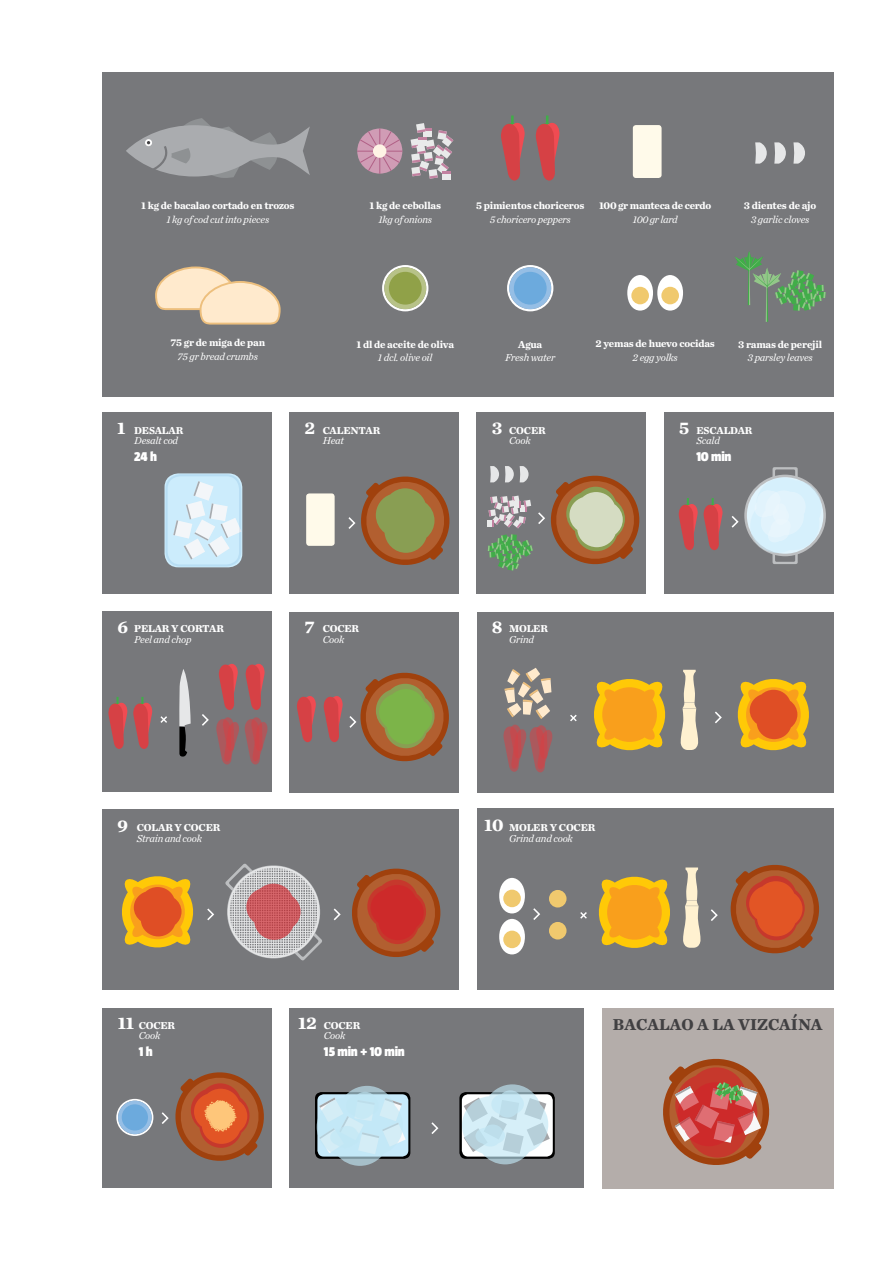
<style>
.page{position:relative;width:893px;height:1263px;background:#fff}
.page>*{position:absolute;margin:0;border:0;box-sizing:border-box;transform-origin:0 0}
.t1{font:700 18px "Chronicle Text G1";color:#fff}
.t2{font:700 16.5px "Chronicle Text G1";color:#414042}
.t3{font:900 13.5px "Taz";letter-spacing:-.02em;color:#fff}
.t4{font:700 10.5px/10.5px "Chronicle Text G1";letter-spacing:-.02em;color:#fff}
.t5{font:italic 10.5px/10.5px "Chronicle Text G1";letter-spacing:-.02em;color:#fff;text-align:center}
.s1{font-size:18px}
.s2{font-weight:400;font-style:italic}
.s3{font-weight:700;font-style:normal;font-size:18px}
.s4{font-weight:700;font-style:normal}
</style>
<div class="page">
<div style="left:102px;top:413px;width:169px;height:181px;background:#77787b"></div>
<div style="left:289px;top:413px;width:170px;height:181px;background:#77787b"></div>
<div style="left:477px;top:413px;width:169px;height:181px;background:#77787b"></div>
<div style="left:477px;top:809px;width:356px;height:181px;background:#77787b"></div>
<div style="left:477px;top:612px;width:356px;height:180px;background:#77787b"></div>
<div style="left:289px;top:612px;width:170px;height:180px;background:#77787b"></div>
<div style="left:664px;top:413px;width:169px;height:181px;background:#77787b"></div>
<div style="left:102px;top:72px;width:731px;height:324px;background:#77787b"></div>
<div style="left:102px;top:611px;width:169px;height:181px;background:#77787b"></div>
<div style="left:102px;top:809px;width:357px;height:181px;background:#77787b"></div>
<div style="left:102px;top:1008px;width:169px;height:179px;background:#77787b"></div>
<div style="left:289px;top:1008px;width:295px;height:179px;background:#77787b"></div>
<div style="left:602px;top:1008px;width:231px;height:180px;background:#b4adaa"></div>
<div style="left:633px;top:125px;width:29px;height:53px;background:#fffaea;border-radius:3px"></div>
<div style="left:306px;top:493px;width:29px;height:53px;background:#fffaea;border-radius:3px"></div>
<svg style="left:501px;top:116px;width:24px;height:65px"></svg>
<svg style="left:535px;top:116px;width:25px;height:65px"></svg>
<svg style="left:755px;top:142px;width:12px;height:22px"></svg>
<svg style="left:774px;top:142px;width:12px;height:22px"></svg>
<svg style="left:793px;top:142px;width:12px;height:22px"></svg>
<div style="left:657px;top:275px;width:26px;height:36px;background:#fff;border-radius:50%"></div>
<div style="left:627px;top:275px;width:26px;height:36px;background:#fff;border-radius:50%"></div>
<div style="left:661px;top:287px;width:18px;height:17px;background:#f0c96e;border-radius:50%"></div>
<div style="left:631px;top:287px;width:18px;height:17px;background:#f0c96e;border-radius:50%"></div>
<svg style="left:735px;top:251px;width:91px;height:71px"></svg>
<svg style="left:126px;top:118px;width:184px;height:60px"></svg>
<div style="left:382px;top:265px;width:46px;height:46px;border:2px solid #fff;border-radius:50%"></div>
<div style="left:384px;top:267px;width:42px;height:42px;background:#b7c288;border-radius:50%"></div>
<div style="left:389px;top:272px;width:33px;height:33px;background:#90a148;border-radius:50%"></div>
<div style="left:507px;top:265px;width:46px;height:46px;border:2px solid #fff;border-radius:50%"></div>
<div style="left:509px;top:267px;width:42px;height:42px;background:#95bee5;border-radius:50%"></div>
<div style="left:514px;top:272px;width:33px;height:33px;background:#6caadd;border-radius:50%"></div>
<div style="left:116px;top:1099px;width:37px;height:37px;border:2px solid #fff;border-radius:50%"></div>
<svg style="left:118px;top:1100px;width:34px;height:34px"></svg>
<div style="left:122px;top:1104px;width:26px;height:26px;background:#6caadd;border-radius:50%"></div>
<svg style="left:357px;top:129px;width:45px;height:45px"></svg>
<hr style="left:379px;top:129px;width:1px;height:45px;background:#b16086">
<hr style="left:357px;top:151px;width:45px;height:1px;background:#b16086">
<svg style="left:359px;top:131px;width:41px;height:41px;background:#c190a8"></svg>
<div style="left:373px;top:144px;width:13px;height:14px;background:#fff3e5;border-radius:50%"></div>
<div style="left:443px;top:171px;width:8px;height:9px;background:#e9eaea"></div>
<svg style="left:411px;top:123px;width:42px;height:56px"></svg>
<svg style="left:594px;top:679px;width:72px;height:72px;background:#e6a723"></svg>
<svg style="left:681px;top:670px;width:17px;height:80px"></svg>
<svg style="left:165px;top:473px;width:77px;height:94px"></svg>
<svg style="left:167px;top:475px;width:73px;height:90px;background:#d6ecf8"></svg>
<div style="left:165px;top:474px;width:76px;height:93px;border:2px solid #005eab;border-radius:14px"></div>
<svg style="left:352px;top:868px;width:89px;height:89px"></svg>
<svg style="left:348px;top:476px;width:102px;height:89px"></svg>
<svg style="left:349px;top:672px;width:100px;height:90px"></svg>
<svg style="left:715px;top:711px;width:7px;height:12px"></svg>
<svg style="left:334px;top:908px;width:7px;height:12px"></svg>
<svg style="left:207px;top:908px;width:7px;height:12px"></svg>
<svg style="left:488px;top:466px;width:152px;height:104px"></svg>
<svg style="left:108px;top:697px;width:45px;height:52px"></svg>
<svg style="left:218px;top:663px;width:20px;height:47px"></svg>
<svg style="left:297px;top:696px;width:19px;height:46px"></svg>
<svg style="left:245px;top:663px;width:20px;height:47px"></svg>
<svg style="left:323px;top:696px;width:20px;height:46px"></svg>
<svg style="left:216px;top:717px;width:52px;height:48px"></svg>
<svg style="left:202px;top:714px;width:7px;height:12px"></svg>
<svg style="left:179px;top:669px;width:12px;height:88px"></svg>
<svg style="left:160px;top:716px;width:7px;height:7px"></svg>
<svg style="left:155px;top:266px;width:126px;height:59px"></svg>
<svg style="left:748px;top:467px;width:76px;height:97px"></svg>
<svg style="left:678px;top:498px;width:45px;height:52px"></svg>
<svg style="left:732px;top:516px;width:7px;height:12px"></svg>
<svg style="left:503px;top:668px;width:50px;height:105px"></svg>
<svg style="left:598px;top:876px;width:72px;height:72px;background:#e6a723"></svg>
<svg style="left:683px;top:867px;width:17px;height:81px"></svg>
<svg style="left:730px;top:865px;width:89px;height:89px"></svg>
<svg style="left:533px;top:908px;width:7px;height:12px"></svg>
<svg style="left:711px;top:909px;width:7px;height:12px"></svg>
<svg style="left:431px;top:1122px;width:7px;height:12px"></svg>
<div style="left:499px;top:919px;width:26px;height:35px;background:#fff;border-radius:50%"></div>
<div style="left:503px;top:931px;width:18px;height:17px;background:#f0c96e;border-radius:50%"></div>
<div style="left:499px;top:878px;width:26px;height:35px;background:#fff;border-radius:50%"></div>
<div style="left:503px;top:890px;width:18px;height:17px;background:#f0c96e;border-radius:50%"></div>
<div style="left:549px;top:890px;width:18px;height:17px;background:#f0c96e;border-radius:50%"></div>
<div style="left:549px;top:922px;width:18px;height:17px;background:#f0c96e;border-radius:50%"></div>
<svg style="left:162px;top:1072px;width:102px;height:89px"></svg>
<svg style="left:315px;top:1092px;width:95px;height:67px"></svg>
<svg style="left:459px;top:1092px;width:96px;height:67px"></svg>
<div style="left:462px;top:1094px;width:91px;height:62px;background:#fff;border-radius:6px"></div>
<svg style="left:317px;top:1086px;width:89px;height:80px;background:#b4ced9"></svg>
<svg style="left:462px;top:1084px;width:88px;height:80px"></svg>
<svg style="left:737px;top:679px;width:72px;height:72px;background:#dd8c26"></svg>
<svg style="left:122px;top:876px;width:71px;height:72px;background:#de8c25"></svg>
<svg style="left:225px;top:863px;width:97px;height:98px"></svg>
<svg style="left:663px;top:1058px;width:107px;height:107px"></svg>
<svg style="left:570px;top:715px;width:7px;height:6px"></svg>
<svg style="left:580px;top:912px;width:7px;height:7px"></svg>
<p class="t4" style="left:141px;top:200px;width:155px">1 kg de bacalao cortado en trozos</p>
<p class="t5" style="left:166px;top:214px;width:104px">1 kg of cod cut into pieces</p>
<p class="t4" style="left:370px;top:200px;width:73px">1 kg de cebollas</p>
<p class="t5" style="left:378px;top:214px;width:55px">1kg of onions</p>
<p class="t4" style="left:476px;top:200px;width:110px">5 pimientos choriceros</p>
<p class="t5" style="left:490px;top:214px;width:82px">5 choricero peppers</p>
<p class="t4" style="left:599px;top:200px;width:114px">100 gr manteca de cerdo</p>
<p class="t5" style="left:633px;top:214px;width:46px">100 gr lard</p>
<p class="t4" style="left:744px;top:200px;width:74px">3 dientes de ajo</p>
<p class="t5" style="left:751px;top:214px;width:60px">3 garlic cloves</p>
<p class="t4" style="left:171px;top:337px;width:96px">75 gr de miga de pan</p>
<p class="t5" style="left:178px;top:350px;width:82px">75 gr bread crumbs</p>
<h1 class="t1" style="left:117px;top:413px;width:10px">1</h1>
<p class="t4" style="left:134px;top:424px;width:50px">DESALAR</p>
<p class="t5" style="left:134px;top:435px;width:45px">Desalt cod</p>
<p class="t3" style="left:134px;top:449px;width:24px">24 h</p>
<p class="t4" style="left:356px;top:338px;width:99px">1 dl de aceite de oliva</p>
<p class="t5" style="left:378px;top:352px;width:56px">1 dcl. olive oil</p>
<p class="t4" style="left:518px;top:338px;width:26px">Agua</p>
<p class="t5" style="left:505px;top:352px;width:52px">Fresh water</p>
<h1 class="t1" style="left:304px;top:413px;width:12px">2</h1>
<h1 class="t1" style="left:492px;top:413px;width:12px">3</h1>
<p class="t4" style="left:323px;top:424px;width:59px">CALENTAR</p>
<p class="t5" style="left:323px;top:435px;width:23px">Heat</p>
<p class="t4" style="left:509px;top:424px;width:38px">COCER</p>
<p class="t5" style="left:509px;top:435px;width:23px">Cook</p>
<p class="t4" style="left:595px;top:338px;width:121px">2 yemas de huevo cocidas</p>
<p class="t5" style="left:633px;top:351px;width:47px">2 egg yolks</p>
<p class="t4" style="left:738px;top:338px;width:86px">3 ramas de perejil</p>
<p class="t5" style="left:748px;top:352px;width:67px">3 parsley leaves</p>
<p class="t4" style="left:696px;top:424px;width:57px;text-indent:-17px"><span class="s1">5</span> ESCALDAR<br><span class="s2">Scald</span></p>
<p class="t3" style="left:696px;top:449px;width:36px">10 min</p>
<h1 class="t1" style="left:117px;top:612px;width:12px">6</h1>
<h1 class="t1" style="left:304px;top:612px;width:12px">7</h1>
<h1 class="t1" style="left:492px;top:612px;width:12px">8</h1>
<p class="t4" style="left:134px;top:623px;width:91px">PELAR Y CORTAR</p>
<p class="t5" style="left:134px;top:633px;width:59px">Peel and chop</p>
<p class="t4" style="left:323px;top:623px;width:38px">COCER</p>
<p class="t5" style="left:323px;top:633px;width:23px">Cook</p>
<p class="t4" style="left:509px;top:623px;width:40px">MOLER</p>
<p class="t5" style="left:509px;top:633px;width:27px">Grind</p>
<h1 class="t1" style="left:117px;top:811px;width:12px">9</h1>
<p class="t5" style="left:484px;top:822px;width:113px"><span class="s3">10</span> <span class="s4">MOLER Y COCER<br></span>Grind and cook</p>
<p class="t4" style="left:137px;top:822px;width:85px">COLAR Y COCER</p>
<p class="t5" style="left:137px;top:832px;width:67px">Strain and cook</p>
<h1 class="t1" style="left:118px;top:1008px;width:18px">11</h1>
<h1 class="t1" style="left:298px;top:1008px;width:20px">12</h1>
<p class="t4" style="left:139px;top:1019px;width:38px">COCER</p>
<p class="t5" style="left:139px;top:1030px;width:23px">Cook</p>
<p class="t3" style="left:139px;top:1044px;width:15px">1 h</p>
<p class="t4" style="left:324px;top:1019px;width:38px">COCER</p>
<p class="t5" style="left:324px;top:1030px;width:23px">Cook</p>
<p class="t3" style="left:324px;top:1044px;width:83px">15 min + 10 min</p>
<h2 class="t2" style="left:613px;top:1011px;width:211px">BACALAO A LA VIZCAÍNA</h2>
</div>
